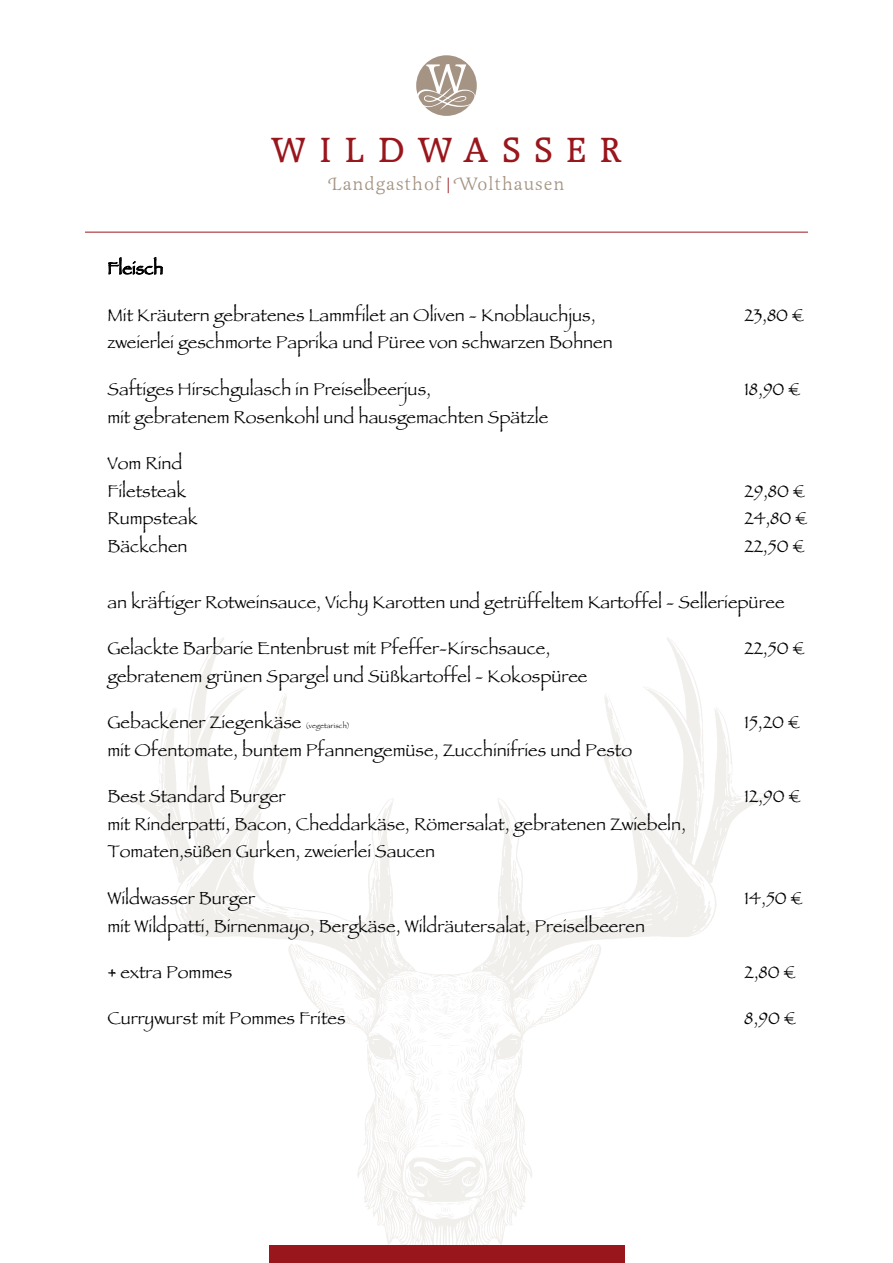
<style>
.page{position:relative;width:893px;height:1263px;background:#fff}
.page>*{position:absolute;margin:0;border:0;box-sizing:border-box;transform-origin:0 0}
.t1{font:500 37.8px "Raleigh LT";letter-spacing:.35em;color:#9a161d}
.t2{font:18.45px "Latienne Swa T";letter-spacing:.05em;color:#a59483}
.t3{font:18px/28px "Papyrus";color:#000}
.t4{font:17.55px "Papyrus";color:#000}
.t5{font:7.2px "Papyrus";letter-spacing:.02em;color:#000}
.s1{color:#9a161d}
</style>
<div class="page">
<img style="left:123px;top:637px;width:649px;height:626px">
<hr style="left:85px;top:232px;width:723px;height:1px;background:#9a161d">
<div style="left:269px;top:1246px;width:355px;height:17px;background:#9a161d"></div>
<div style="left:416px;top:55px;width:61px;height:61px;background:#a59483;border-radius:50%"></div>
<svg style="left:416px;top:64px;width:59px;height:46px"></svg>
<svg style="left:108px;top:257px;width:55px;height:18px"></svg>
<h1 class="t1" style="left:271px;top:129px;width:351px">WILDWASSER</h1>
<p class="t2" style="left:329px;top:173px;width:237px">Landgasthof <span class="s1">|</span>Wolthausen</p>
<p class="t4" style="left:107px;top:258px;width:58px">Fleisch</p>
<p class="t3" style="left:107px;top:300px;width:490px">Mit Kräutern gebratenes Lammfilet an Oliven - Knoblauchjus,</p>
<p class="t3" style="left:745px;top:300px;width:61px">23,80 €</p>
<p class="t3" style="left:107px;top:328px;width:507px">zweierlei geschmorte Paprika und Püree von schwarzen Bohnen</p>
<p class="t3" style="left:107px;top:375px;width:325px">Saftiges Hirschgulasch in Preiselbeerjus,</p>
<p class="t3" style="left:745px;top:375px;width:57px">18,90 €</p>
<p class="t3" style="left:107px;top:402px;width:442px">mit gebratenem Rosenkohl und hausgemachten Spätzle</p>
<p class="t3" style="left:107px;top:448px;width:80px">Vom Rind<br>Filetsteak</p>
<p class="t3" style="left:745px;top:476px;width:62px">29,80 €</p>
<p class="t3" style="left:107px;top:504px;width:92px">Rumpsteak</p>
<p class="t3" style="left:745px;top:504px;width:64px">24,80 €</p>
<p class="t3" style="left:107px;top:532px;width:82px">Bäckchen</p>
<p class="t3" style="left:745px;top:532px;width:61px">22,50 €</p>
<p class="t3" style="left:107px;top:587px;width:679px">an kräftiger Rotweinsauce, Vichy Karotten und getrüffeltem Kartoffel - Selleriepüree</p>
<p class="t3" style="left:107px;top:634px;width:444px">Gelackte Barbarie Entenbrust mit Pfeffer-Kirschsauce,</p>
<p class="t3" style="left:745px;top:634px;width:61px">22,50 €</p>
<p class="t3" style="left:107px;top:661px;width:482px">gebratenem grünen Spargel und Süßkartoffel - Kokospüree</p>
<p class="t3" style="left:107px;top:708px;width:196px">Gebackener Ziegenkäse</p>
<p class="t5" style="left:306px;top:721px;width:46px">(vegetarisch)</p>
<p class="t3" style="left:745px;top:708px;width:57px">15,20 €</p>
<p class="t3" style="left:107px;top:736px;width:526px">mit Ofentomate, buntem Pfannengemüse, Zucchinifries und Pesto</p>
<p class="t3" style="left:107px;top:782px;width:180px">Best Standard Burger</p>
<p class="t3" style="left:745px;top:782px;width:57px">12,90 €</p>
<p class="t3" style="left:107px;top:810px;width:580px">mit Rinderpatti, Bacon, Cheddarkäse, Römersalat, gebratenen Zwiebeln,<br>Tomaten,süßen Gurken, zweierlei Saucen</p>
<p class="t3" style="left:107px;top:884px;width:149px">Wildwasser Burger</p>
<p class="t3" style="left:745px;top:884px;width:59px">14,50 €</p>
<p class="t3" style="left:107px;top:911px;width:539px">mit Wildpatti, Birnenmayo, Bergkäse, Wildräutersalat, Preiselbeeren</p>
<p class="t3" style="left:107px;top:958px;width:126px">+ extra Pommes</p>
<p class="t3" style="left:745px;top:958px;width:52px">2,80 €</p>
<p class="t3" style="left:107px;top:1004px;width:240px">Currywurst mit Pommes Frites</p>
<p class="t3" style="left:745px;top:1004px;width:53px">8,90 €</p>
</div>
